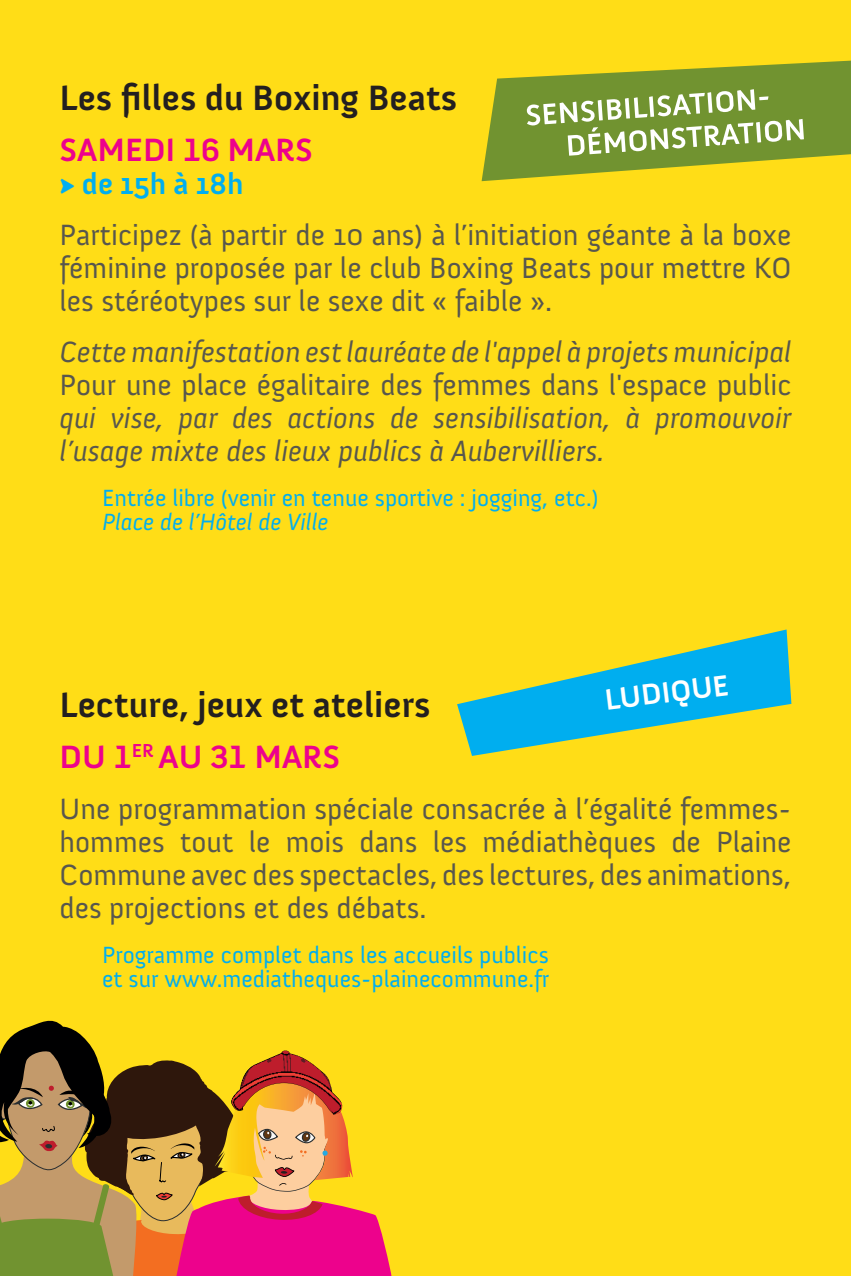
<style>
.page{position:relative;width:851px;height:1276px;background:#fff}
.page>*{position:absolute;margin:0;border:0;box-sizing:border-box;transform-origin:0 0}
.t1{font:700 36px "Anivers";color:#231f20}
.t2{font:700 33px "Anivers";color:#ed028c}
.t3{font:30px/33px "Anivers";color:#58574e;text-align:justify}
.t4{font:italic 30px/33px "Anivers";color:#58574e}
.t5{font:700 30px "Anivers";color:#00aeef}
.t6{font:700 30px "Anivers";color:#fff}
.t7{font:24px/24px "Anivers";color:#00aeef}
.t8{font:italic 24px "Anivers";color:#00aeef}
</style>
<div class="page">
<div style="left:0;top:0;width:850px;height:1276px;background:#ffdd17"></div>
<svg style="left:457px;top:629px;width:334px;height:127px"></svg>
<svg style="left:481px;top:61px;width:369px;height:120px;fill:#719330"></svg>
<svg style="left:526px;top:89px;width:277px;height:67px;background:#91ab5f"></svg>
<svg style="left:0;top:1020px;width:392px;height:256px"></svg>
<p class="t1" style="left:60px;top:78px;width:399px">Les filles du Boxing Beats</p>
<p class="t2" style="left:60px;top:132px;width:22px">Same</p>
<p class="t2" style="left:143px;top:132px;width:107px">di 16 mar</p>
<p class="t2" style="left:295px;top:132px;width:19px">s</p>
<p class="t5" style="left:60px;top:168px;width:185px">√ de 15h à 18h</p>
<p class="t3" style="left:60px;top:219px;width:733px">Participez (à partir de 10 ans) à l’initiation géante à la boxe féminine proposée par le club Boxing Beats pour mettre KO les stéréotypes sur le sexe dit « faible ».</p>
<p class="t4" style="left:60px;top:336px;width:733px">Cette manifestation est lauréate de l'appel à projets municipal</p>
<p class="t3" style="left:60px;top:369px;width:733px">Pour une place égalitaire des femmes dans l'espace public</p>
<p class="t4" style="left:60px;top:402px;width:733px">qui vise, par des actions de sensibilisation, à promouvoir l’usage mixte des lieux publics à Aubervilliers.</p>
<p class="t7" style="left:102px;top:486px;width:498px">Entrée libre (venir en tenue sportive : jogging, etc.)</p>
<p class="t8" style="left:102px;top:509px;width:228px">Place de l’Hôtel de Ville</p>
<p class="t6" style="left:602px;top:683px;width:125px;rotate:-7deg">l udique</p>
<p class="t1" style="left:60px;top:685px;width:372px">Lecture, jeux et ateliers</p>
<p class="t2" style="left:60px;top:739px;width:217px">Du 1<sup>er</sup> au 31 mar</p>
<p class="t2" style="left:322px;top:739px;width:19px">s</p>
<p class="t3" style="left:60px;top:793px;width:733px">Une programmation spéciale consacrée à l’égalité femmes&shy;hommes tout le mois dans les médiathèques de Plaine Commune avec des spectacles, des lectures, des animations, des projections et des débats.</p>
<p class="t7" style="left:102px;top:943px;width:448px">Programme complet dans les accueils publics et sur www.mediatheques-plainecommune.fr</p>
</div>
